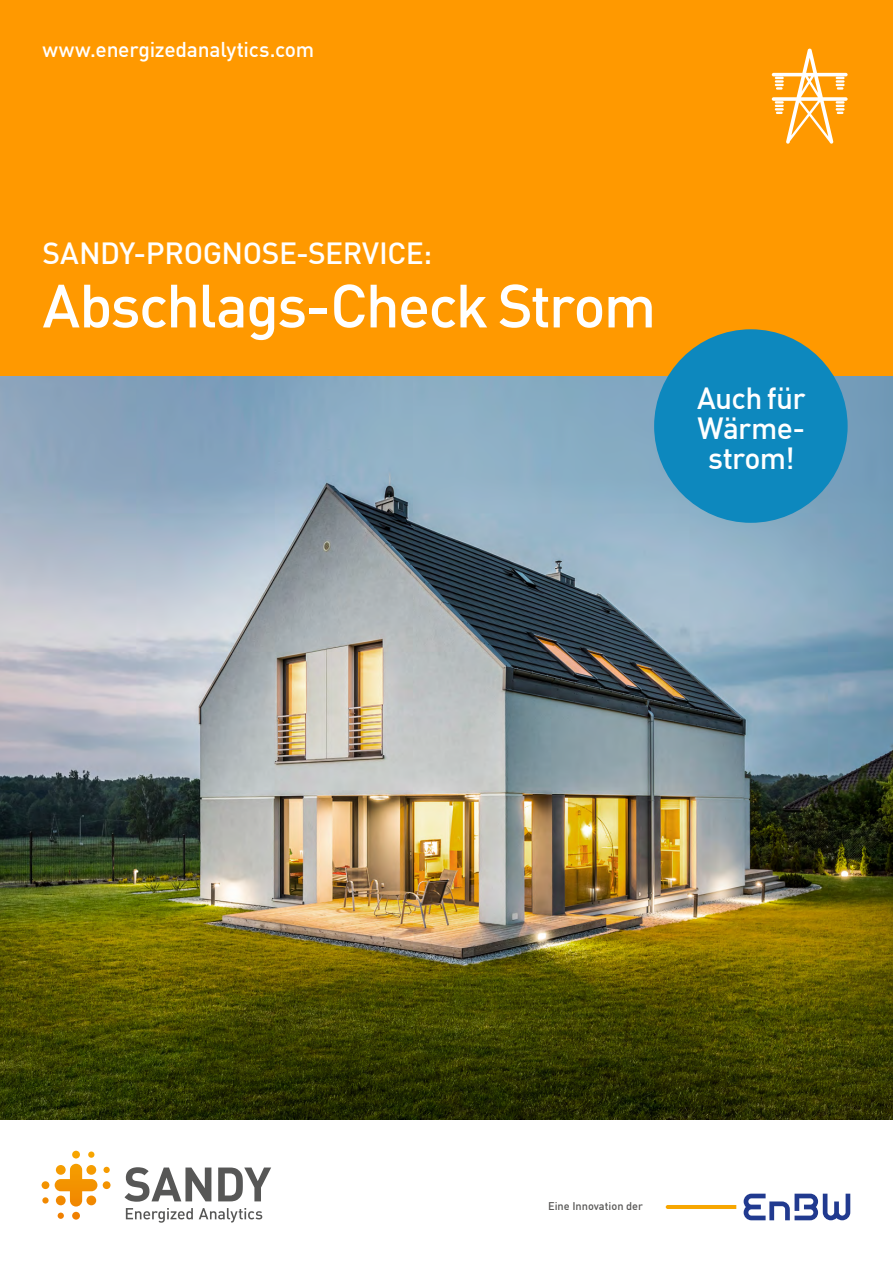
<style>
.page{position:relative;width:893px;height:1263px;background:#fff}
.page>*{position:absolute;margin:0;border:0;box-sizing:border-box;transform-origin:0 0}
.t1{font:500 60px "En BWDIN Pro";letter-spacing:-.03em;color:#fff}
.t2{font:500 30px/30px "En BWDIN Pro";letter-spacing:-.02em;color:#fff;text-align:center}
.t3{font:500 21px "En BWDIN Pro";letter-spacing:-.015em;color:#fff}
.t4{font:500 10.95px "En BWDIN Pro";color:#585756}
</style>
<div class="page">
<img style="left:0;top:376px;width:893px;height:744px">
<div style="left:0;top:0;width:893px;height:376px;background:#f90"></div>
<svg style="left:125px;top:1167px;width:86px;height:35px"></svg>
<svg style="left:218px;top:1167px;width:53px;height:34px"></svg>
<svg style="left:126px;top:1208px;width:67px;height:15px"></svg>
<svg style="left:199px;top:1208px;width:63px;height:14px"></svg>
<svg style="left:42px;top:1151px;width:69px;height:68px"></svg>
<svg style="left:744px;top:1194px;width:106px;height:26px"></svg>
<svg style="left:666px;top:1205px;width:70px;height:4px"></svg>
<svg style="left:772px;top:49px;width:76px;height:95px"></svg>
<div style="left:654px;top:329px;width:194px;height:194px;background:#0d88be;border-radius:50%"></div>
<p class="t3" style="left:43px;top:32px;width:273px">www.energizedanalytics.com</p>
<p class="t2" style="left:43px;top:235px;width:391px">SANDY-PROGNOSE-SERVICE:</p>
<h1 class="t1" style="left:43px;top:257px;width:615px">Abschlags-Check Strom</h1>
<p class="t2" style="left:697px;top:379px;width:110px">Auch für<br>Wärme&shy;strom!</p>
<p class="t4" style="left:548px;top:1197px;width:96px">Eine Innovation der</p>
</div>
